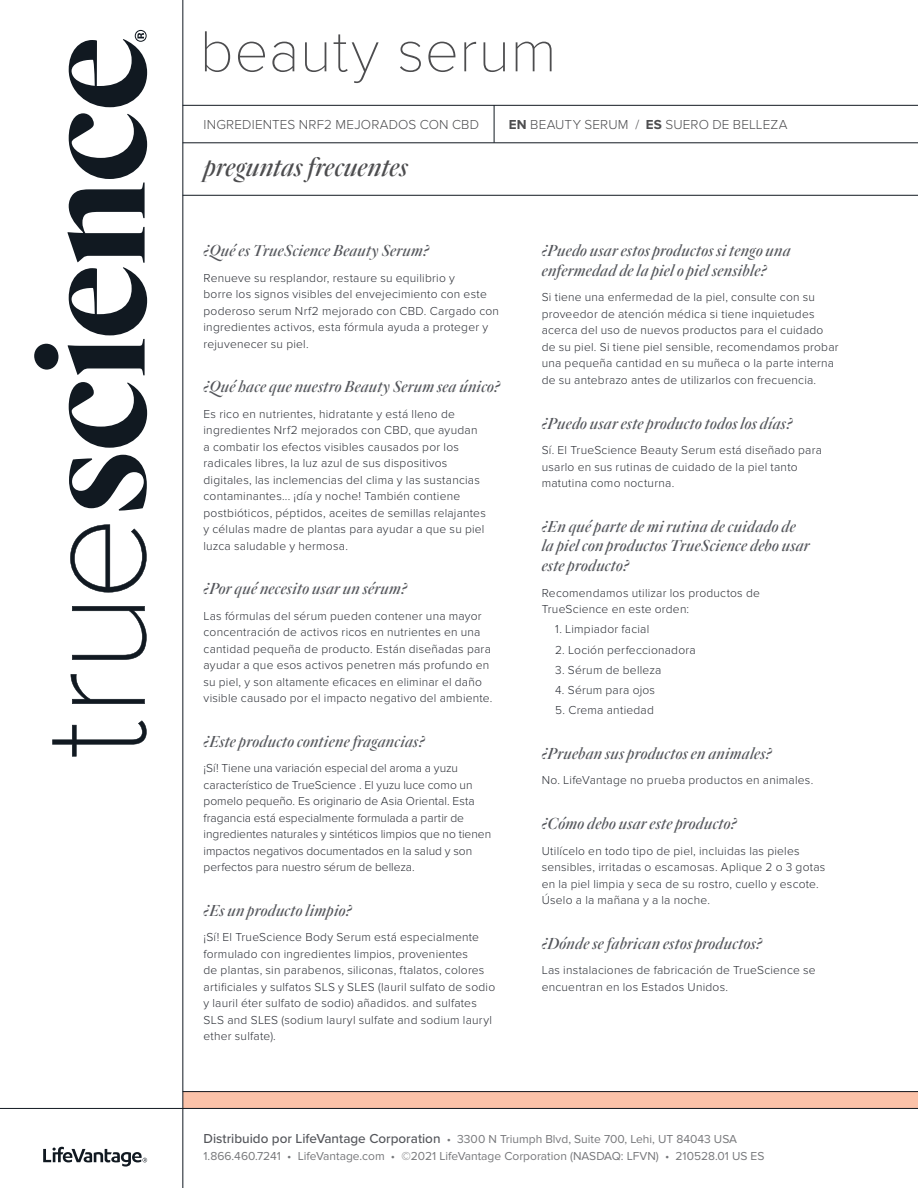
<style>
.page{position:relative;width:918px;height:1188px;background:#fff}
.page>*{position:absolute;margin:0;border:0;box-sizing:border-box;transform-origin:0 0}
.t1{font:100 60px "Proxima Nova T";letter-spacing:.01em;color:#4d4d4f}
.t2{font:italic 500 27px "Quarto";letter-spacing:.005em;color:#4d4d4f}
.t3{font:italic 500 16.5px/19.8px "Quarto";letter-spacing:.02em;color:#54565b}
.t4{font:300 13.5px "Proxima Nova";letter-spacing:.015em;color:#4d4d4f}
.t5{font:300 12px/16.5px "Proxima Nova";letter-spacing:.02em;color:#2c2f36}
.t6{font:300 12px/16.5px "Proxima Nova";color:#2c2f36}
.t7{font:12px/16.5px "Proxima Nova";color:#77787b}
.s1{font-weight:700}
.s2{font-weight:500;font-size:13.5px;color:#54565b}
</style>
<div class="page">
<div style="left:183px;top:1092px;width:735px;height:17px;background:#fbc2a9"></div>
<hr style="left:0;top:1108px;width:918px;height:1px;background:#111921">
<svg style="left:43px;top:1147px;width:104px;height:20px"></svg>
<hr style="left:183px;top:1091px;width:735px;height:1px;background:#111921">
<hr style="left:183px;top:0;width:1px;height:1188px;background:#111921">
<svg style="left:69px;top:455px;width:78px;height:56px"></svg>
<svg style="left:69px;top:382px;width:78px;height:66px"></svg>
<svg style="left:34px;top:113px;width:113px;height:262px"></svg>
<svg style="left:52px;top:720px;width:95px;height:37px"></svg>
<svg style="left:71px;top:674px;width:74px;height:30px"></svg>
<svg style="left:72px;top:606px;width:75px;height:54px"></svg>
<svg style="left:70px;top:524px;width:77px;height:69px"></svg>
<svg style="left:69px;top:30px;width:78px;height:77px"></svg>
<hr style="left:183px;top:143px;width:735px;height:1px;background:#111921">
<hr style="left:183px;top:105px;width:735px;height:1px;background:#111921">
<hr style="left:183px;top:195px;width:735px;height:1px;background:#111921">
<hr style="left:494px;top:105px;width:1px;height:38px;background:#111921">
<h1 class="t1" style="left:200px;top:17px;width:358px">beauty serum</h1>
<p class="t4" style="left:509px;top:117px;width:280px"><span class="s1">EN</span> BEAUTY SERUM / <span class="s1">ES</span> SUERO DE BELLEZA</p>
<p class="t4" style="left:204px;top:117px;width:277px">INGREDIENTES NRF2 MEJORADOS CON CBD</p>
<h2 class="t2" style="left:204px;top:149px;width:205px">preguntas frecuentes</h2>
<h3 class="t3" style="left:204px;top:241px;width:227px">¿Qué es TrueScience Beauty Serum?</h3>
<p class="t5" style="left:204px;top:270px;width:297px">Renueve su resplandor, restaure su equilibrio y<br>borre los signos visibles del envejecimiento con este poderoso serum Nrf2 mejorado con CBD. Cargado con ingredientes activos, esta fórmula ayuda a proteger y rejuvenecer su piel.</p>
<h3 class="t3" style="left:204px;top:377px;width:298px">¿Qué hace que nuestro Beauty Serum sea único?</h3>
<p class="t5" style="left:204px;top:406px;width:284px">Es rico en nutrientes, hidratante y está lleno de ingredientes Nrf2 mejorados con CBD, que ayudan a combatir los efectos visibles causados por los radicales libres, la luz azul de sus dispositivos digitales, las inclemencias del clima y las sustancias contaminantes... ¡día y noche! También contiene postbióticos, péptidos, aceites de semillas relajantes y células madre de plantas para ayudar a que su piel luzca saludable y hermosa.</p>
<h3 class="t3" style="left:204px;top:579px;width:205px">¿Por qué necesito usar un sérum?</h3>
<p class="t5" style="left:204px;top:608px;width:291px">Las fórmulas del sérum pueden contener una mayor concentración de activos ricos en nutrientes en una cantidad pequeña de producto. Están diseñadas para ayudar a que esos activos penetren más profundo en su piel, y son altamente eficaces en eliminar el daño visible causado por el impacto negativo del ambiente.</p>
<h3 class="t3" style="left:204px;top:731px;width:222px">¿Este producto contiene fragancias?</h3>
<p class="t6" style="left:204px;top:760px;width:289px">¡Sí! Tiene una variación especial del aroma a yuzu característico de TrueScience . El yuzu luce como un pomelo pequeño. Es originario de Asia Oriental. Esta fragancia está especialmente formulada a partir de ingredientes naturales y sintéticos limpios que no tienen impactos negativos documentados en la salud y son perfectos para nuestro sérum de belleza.</p>
<h3 class="t3" style="left:204px;top:900px;width:149px">¿Es un producto limpio?</h3>
<p class="t5" style="left:204px;top:929px;width:293px">¡Sí! El TrueScience Body Serum está especialmente formulado con ingredientes limpios, provenientes<br>de plantas, sin parabenos, siliconas, ftalatos, colores artificiales y sulfatos SLS y SLES (lauril sulfato de sodio y lauril éter sulfato de sodio) añadidos. and sulfates SLS and SLES (sodium lauryl sulfate and sodium lauryl ether sulfate).</p>
<h3 class="t3" style="left:542px;top:241px;width:250px">¿Puedo usar estos productos si tengo una enfermedad de la piel o piel sensible?</h3>
<p class="t5" style="left:542px;top:289px;width:298px">Si tiene una enfermedad de la piel, consulte con su proveedor de atención médica si tiene inquietudes acerca del uso de nuevos productos para el cuidado de su piel. Si tiene piel sensible, recomendamos probar una pequeña cantidad en su muñeca o la parte interna de su antebrazo antes de utilizarlos con frecuencia.</p>
<h3 class="t3" style="left:542px;top:413px;width:252px">¿Puedo usar este producto todos los días?</h3>
<p class="t5" style="left:542px;top:442px;width:282px">Sí. El TrueScience Beauty Serum está diseñado para usarlo en sus rutinas de cuidado de la piel tanto matutina como nocturna.</p>
<h3 class="t3" style="left:542px;top:516px;width:269px">¿En qué parte de mi rutina de cuidado de la piel con productos TrueScience debo usar este producto?</h3>
<p class="t5" style="left:542px;top:585px;width:220px">Recomendamos utilizar los productos de<br>TrueScience en este orden:</p>
<p class="t5" style="left:555px;top:621px;width:96px">1. Limpiador facial</p>
<p class="t5" style="left:555px;top:642px;width:142px">2. Loción perfeccionadora</p>
<p class="t5" style="left:555px;top:662px;width:108px">3. Sérum de belleza</p>
<p class="t5" style="left:555px;top:682px;width:101px">4. Sérum para ojos</p>
<p class="t5" style="left:555px;top:702px;width:100px">5. Crema antiedad</p>
<h3 class="t3" style="left:542px;top:743px;width:231px">¿Prueban sus productos en animales?</h3>
<p class="t5" style="left:542px;top:772px;width:273px">No. LifeVantage no prueba productos en animales.</p>
<h3 class="t3" style="left:542px;top:814px;width:196px">¿Cómo debo usar este producto?</h3>
<p class="t5" style="left:542px;top:842px;width:285px">Utilícelo en todo tipo de piel, incluidas las pieles sensibles, irritadas o escamosas. Aplique 2 o 3 gotas en la piel limpia y seca de su rostro, cuello y escote.<br>Úselo a la mañana y a la noche.</p>
<h3 class="t3" style="left:542px;top:933px;width:222px">¿Dónde se fabrican estos productos?</h3>
<p class="t5" style="left:542px;top:962px;width:275px">Las instalaciones de fabricación de TrueScience se encuentran en los Estados Unidos.</p>
<p class="t7" style="left:204px;top:1131px;width:562px"><span class="s2">Distribuido por LifeVantage Corporation</span> • 3300 N Triumph Blvd, Suite 700, Lehi, UT 84043 USA<br>1.866.460.7241 • LifeVantage.com • ©2021 LifeVantage Corporation (NASDAQ: LFVN) • 210528.01 US ES</p>
</div>
